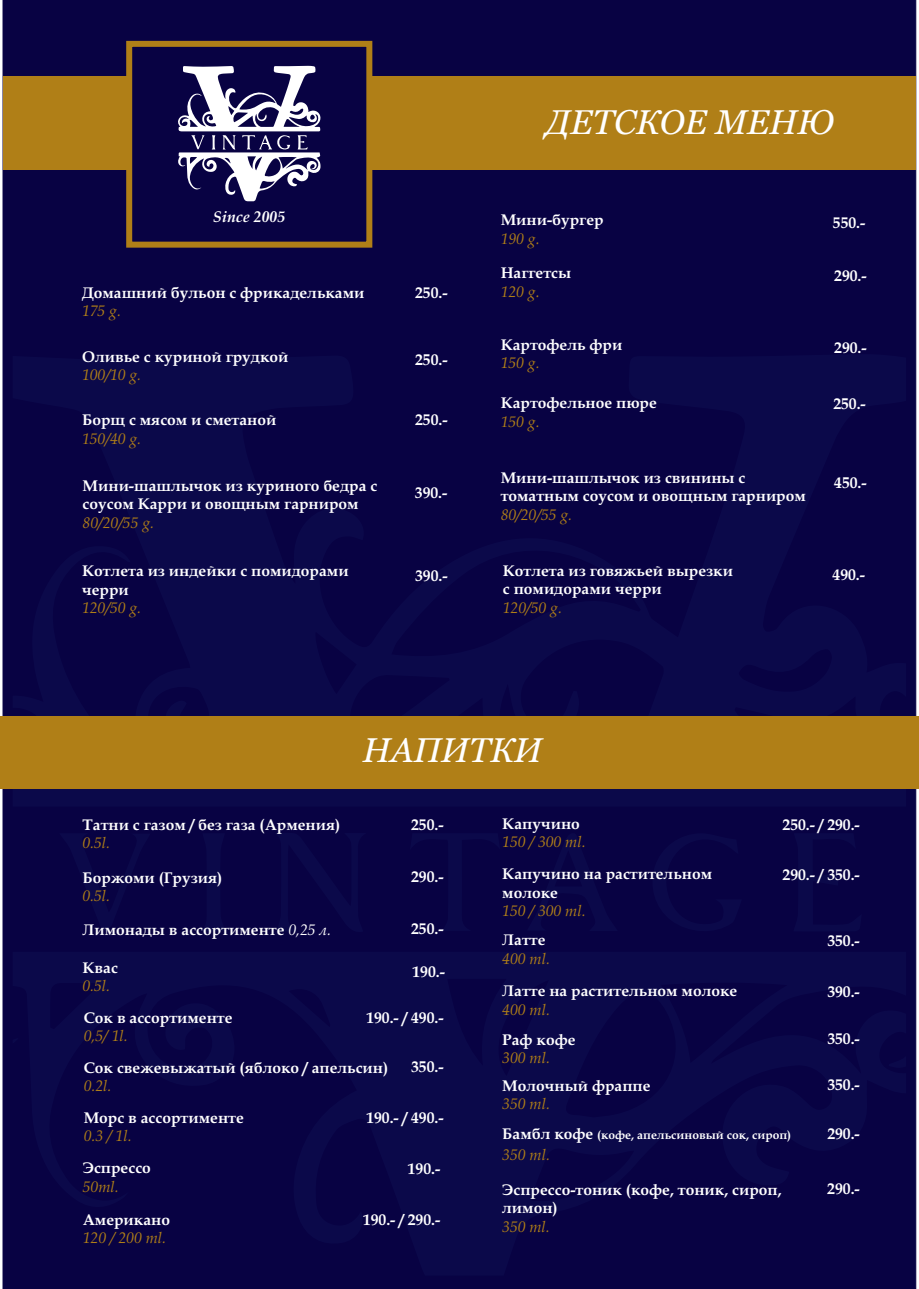
<style>
.page{position:relative;width:919px;height:1289px;background:#fff}
.page>*{position:absolute;margin:0;border:0;box-sizing:border-box;transform-origin:0 0}
.t1{font:italic 34.2px "Georgia";color:#fff}
.t2{font:italic 700 15.75px "Book Antiqua";color:#fff}
.t3{font:700 15.6px/18.3px "Book Antiqua";color:#fff}
.t4{font:italic 15.6px "Book Antiqua";color:#b07f17}
.t5{font:700 12px "Book Antiqua";color:#fff}
.s1{font-weight:400;font-style:italic;color:#b07f17}
.s2{font-weight:400;font-style:italic}
.s3{font-size:15.6px}
</style>
<div class="page">
<div style="left:3px;top:0;width:913px;height:1288px;background:#080243"></div>
<div style="left:13px;top:354px;width:893px;height:452px;background:#080243"></div>
<div style="left:13px;top:951px;width:893px;height:324px;background:#080243"></div>
<div style="left:274px;top:832px;width:92px;height:101px;background:#080243"></div>
<div style="left:793px;top:833px;width:68px;height:98px;background:#080243"></div>
<div style="left:527px;top:831px;width:90px;height:100px;background:#080243"></div>
<div style="left:648px;top:833px;width:93px;height:102px;background:#080243"></div>
<div style="left:59px;top:833px;width:92px;height:98px;background:#080243"></div>
<div style="left:410px;top:833px;width:90px;height:97px;background:#080243"></div>
<div style="left:199px;top:833px;width:26px;height:98px;background:#0b094a"></div>
<div style="left:3px;top:76px;width:912px;height:94px;background:#b07f17"></div>
<div style="left:0;top:716px;width:918px;height:72px;background:#b07f17"></div>
<div style="left:126px;top:41px;width:246px;height:207px;background:#080243;border:6px solid #b07f17"></div>
<svg style="left:178px;top:66px;width:143px;height:135px"></svg>
<p class="t2" style="left:213px;top:211px;width:74px">Since 2005</p>
<p class="t3" style="left:82px;top:285px;width:284px">Домашний бульон с фрикадельками</p>
<p class="t4" style="left:82px;top:305px;width:40px">175 g.</p>
<p class="t3" style="left:82px;top:349px;width:208px">Оливье с куриной грудкой</p>
<p class="t4" style="left:82px;top:369px;width:61px">100/10 g.</p>
<p class="t3" style="left:82px;top:412px;width:196px">Борщ с мясом и сметаной</p>
<p class="t4" style="left:82px;top:427px;width:61px">150/40 g.</p>
<p class="t3" style="left:83px;top:478px;width:296px">Мини-шашлычок из куриного бедра с соусом Карри и овощным гарниром</p>
<p class="t4" style="left:83px;top:516px;width:73px">80/20/55 g.</p>
<p class="t3" style="left:82px;top:563px;width:268px">Котлета из индейки с помидорами черри</p>
<p class="t4" style="left:82px;top:602px;width:61px">120/50 g.</p>
<p class="t3" style="left:415px;top:285px;width:34px">250.-</p>
<p class="t3" style="left:415px;top:350px;width:34px">250.-</p>
<p class="t3" style="left:415px;top:412px;width:34px">250.-</p>
<p class="t3" style="left:415px;top:485px;width:34px">390.-</p>
<p class="t3" style="left:415px;top:568px;width:34px">390.-</p>
<h1 class="t1" style="left:545px;top:108px;width:289px">ДЕТСКОЕ МЕНЮ</h1>
<p class="t3" style="left:500px;top:213px;width:104px">Мини-бургер</p>
<p class="t4" style="left:500px;top:228px;width:40px">190 g.</p>
<p class="t3" style="left:500px;top:265px;width:72px">Наггетсы</p>
<p class="t4" style="left:500px;top:280px;width:40px">120 g.</p>
<p class="t3" style="left:500px;top:337px;width:123px">Картофель фри</p>
<p class="t4" style="left:500px;top:357px;width:40px">150 g.</p>
<p class="t3" style="left:500px;top:395px;width:158px">Картофельное пюре</p>
<p class="t4" style="left:500px;top:410px;width:40px">150 g.</p>
<p class="t3" style="left:500px;top:470px;width:307px">Мини-шашлычок из свинины с томатным соусом и овощным гарниром</p>
<p class="t4" style="left:500px;top:508px;width:73px">80/20/55 g.</p>
<p class="t3" style="left:503px;top:563px;width:232px">Котлета из говяжьей вырезки с помидорами черри</p>
<p class="t4" style="left:503px;top:601px;width:61px">120/50 g.</p>
<p class="t3" style="left:832px;top:215px;width:34px">550.-</p>
<p class="t3" style="left:834px;top:267px;width:34px">290.-</p>
<p class="t3" style="left:834px;top:338px;width:34px">290.-</p>
<p class="t3" style="left:833px;top:396px;width:34px">250.-</p>
<p class="t3" style="left:834px;top:474px;width:34px">450.-</p>
<p class="t3" style="left:832px;top:567px;width:34px">490.-</p>
<p class="t3" style="left:82px;top:817px;width:259px">Татни с газом / без газа (Армения)</p>
<p class="t4" style="left:82px;top:836px;width:29px">0.5l.</p>
<h1 class="t1" style="left:363px;top:736px;width:181px">НАПИТКИ</h1>
<p class="t3" style="left:411px;top:817px;width:34px">250.-</p>
<p class="t3" style="left:502px;top:816px;width:79px">Капучино</p>
<p class="t4" style="left:502px;top:836px;width:85px">150 / 300 ml.</p>
<p class="t3" style="left:782px;top:816px;width:79px">250.- / 290.-</p>
<p class="t3" style="left:411px;top:869px;width:34px">290.-</p>
<p class="t3" style="left:82px;top:870px;width:141px">Боржоми (Грузия)</p>
<p class="t3" style="left:82px;top:880px;width:250px;line-height:33.8px"><span class="s1">0.5l.<br></span>Лимонады в ассортименте <span class="s2">0,25 л.</span></p>
<p class="t3" style="left:82px;top:960px;width:37px">Квас</p>
<p class="t4" style="left:82px;top:980px;width:29px">0.5l.</p>
<p class="t3" style="left:84px;top:1010px;width:150px">Сок в ассортименте</p>
<p class="t4" style="left:84px;top:1025px;width:45px">0,5/ 1l.</p>
<p class="t3" style="left:84px;top:1060px;width:306px">Сок свежевыжатый (яблоко / апельсин)</p>
<p class="t4" style="left:84px;top:1079px;width:29px">0.2l.</p>
<p class="t3" style="left:411px;top:921px;width:34px">250.-</p>
<p class="t3" style="left:412px;top:964px;width:34px">190.-</p>
<p class="t3" style="left:366px;top:1010px;width:79px">190.- / 490.-</p>
<p class="t3" style="left:411px;top:1057px;width:34px">350.-</p>
<p class="t3" style="left:366px;top:1110px;width:79px">190.- / 490.-</p>
<p class="t3" style="left:84px;top:1110px;width:161px">Морс в ассортименте</p>
<p class="t4" style="left:84px;top:1129px;width:49px">0.3 / 1l.</p>
<p class="t3" style="left:83px;top:1160px;width:70px">Эспрессо</p>
<p class="t4" style="left:83px;top:1180px;width:37px">50ml.</p>
<p class="t3" style="left:83px;top:1212px;width:89px">Американо</p>
<p class="t4" style="left:83px;top:1231px;width:85px">120 / 200 ml.</p>
<p class="t3" style="left:408px;top:1160px;width:34px">190.-</p>
<p class="t3" style="left:363px;top:1212px;width:79px">190.- / 290.-</p>
<p class="t3" style="left:782px;top:867px;width:79px">290.- / 350.-</p>
<p class="t3" style="left:502px;top:866px;width:211px">Капучино на растительном молоке</p>
<p class="t4" style="left:502px;top:904px;width:85px">150 / 300 ml.</p>
<p class="t3" style="left:502px;top:932px;width:45px">Латте</p>
<p class="t4" style="left:502px;top:952px;width:49px">400 ml.</p>
<p class="t3" style="left:502px;top:983px;width:236px">Латте на растительном молоке</p>
<p class="t4" style="left:502px;top:1003px;width:49px">400 ml.</p>
<p class="t3" style="left:502px;top:1031px;width:75px">Раф кофе</p>
<p class="t4" style="left:502px;top:1051px;width:49px">300 ml.</p>
<p class="t3" style="left:502px;top:1077px;width:150px">Молочный фраппе</p>
<p class="t4" style="left:502px;top:1097px;width:49px">350 ml.</p>
<p class="t5" style="left:502px;top:1130px;width:290px"><span class="s3">Бамбл кофе</span> (кофе, апельсиновый сок, сироп)</p>
<p class="t4" style="left:502px;top:1148px;width:49px">350 ml.</p>
<p class="t3" style="left:502px;top:1182px;width:281px">Эспрессо-тоник (кофе, тоник, сироп, лимон)</p>
<p class="t4" style="left:502px;top:1220px;width:49px">350 ml.</p>
<p class="t3" style="left:827px;top:932px;width:34px">350.-</p>
<p class="t3" style="left:827px;top:983px;width:34px">390.-</p>
<p class="t3" style="left:827px;top:1031px;width:34px">350.-</p>
<p class="t3" style="left:827px;top:1077px;width:34px">350.-</p>
<p class="t3" style="left:827px;top:1125px;width:34px">290.-</p>
<p class="t3" style="left:827px;top:1181px;width:34px">290.-</p>
</div>
